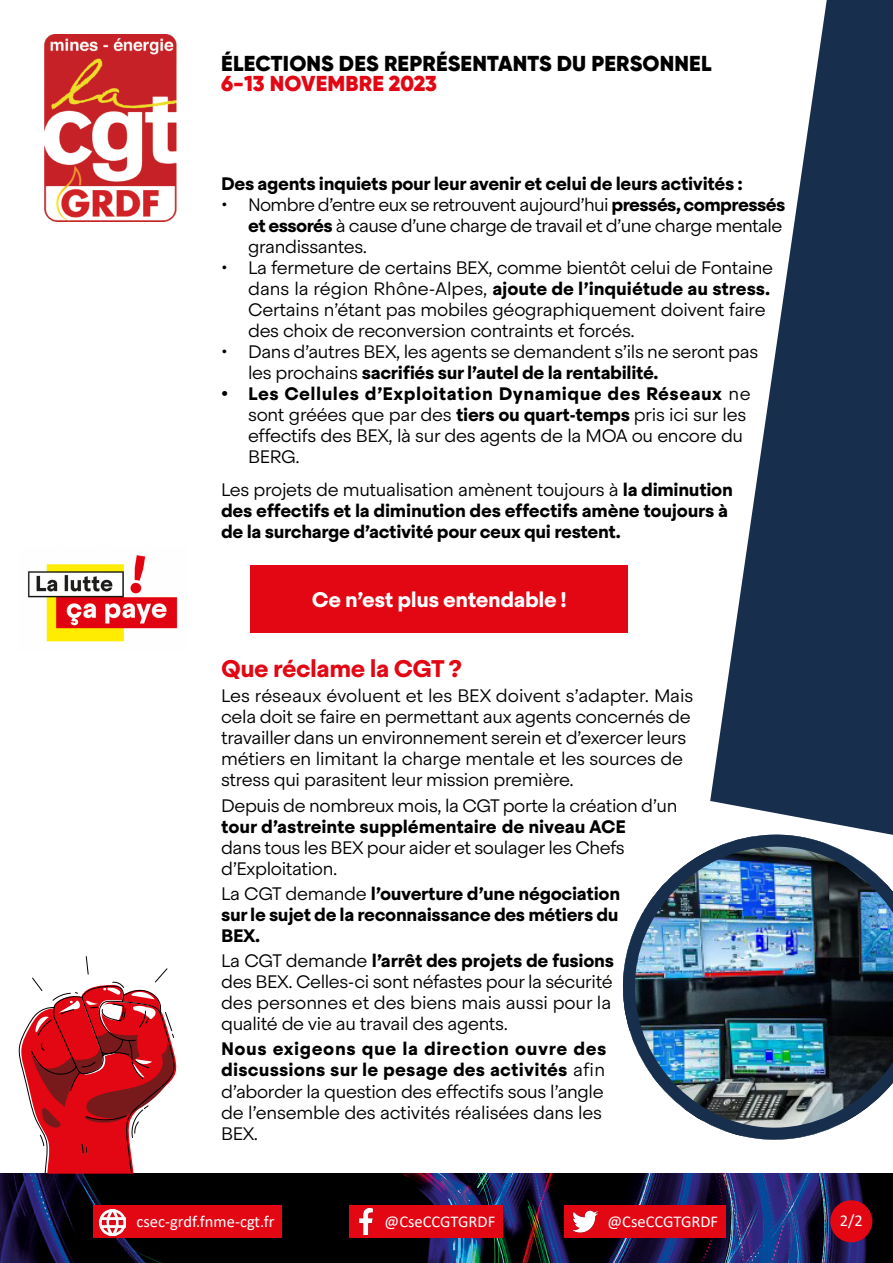
<style>
.page{position:relative;width:893px;height:1263px;background:#fff}
.page>*{position:absolute;margin:0;border:0;box-sizing:border-box;transform-origin:0 0}
.t1{font:700 24px "Steradian";letter-spacing:-.02em;color:#e30613}
.t2{font:900 21.6px "Gilroy";letter-spacing:.01em;color:#000}
.t3{font:900 21.6px "Gilroy";letter-spacing:.01em;color:#e30613}
.t4{font:700 21px "Steradian";letter-spacing:-.02em;color:#fff}
.t5{font:300 18px/21px "Steradian";letter-spacing:-.02em;color:#000}
.t6{font:700 18px/21px "Steradian";letter-spacing:-.02em;color:#000}
.t7{font:16.5px "Calibri";color:#fff}
.s1{font-weight:700}
.s2{font-weight:300}
</style>
<div class="page">
<img style="left:27px;top:555px;width:151px;height:87px">
<div style="left:251px;top:565px;width:377px;height:67px;background:#e30613"></div>
<img style="left:0;top:1174px;width:893px;height:89px">
<div style="left:830px;top:1200px;width:42px;height:42px;background:#e30613;border-radius:50%"></div>
<div style="left:564px;top:1206px;width:162px;height:32px;background:#e30613"></div>
<img style="left:572px;top:1210px;width:26px;height:23px">
<div style="left:350px;top:1206px;width:153px;height:32px;background:#e30613"></div>
<div style="left:94px;top:1206px;width:188px;height:32px;background:#e30613"></div>
<img style="left:359px;top:1209px;width:14px;height:26px">
<img style="left:100px;top:1209px;width:26px;height:26px">
<img style="left:44px;top:34px;width:132px;height:188px">
<svg style="left:19px;top:956px;width:158px;height:218px"></svg>
<svg style="left:710px;top:0;width:183px;height:821px;fill:#172e4c"></svg>
<img style="left:622px;top:821px;width:271px;height:319px">
<p class="t2" style="left:221px;top:50px;width:492px">ÉLECTIONS DES REPRÉSENTANTS DU PERSONNEL</p>
<p class="t3" style="left:221px;top:69px;width:217px">6-13 NOVEMBRE 2023</p>
<p class="t6" style="left:221px;top:173px;width:523px">Des agents inquiets pour leur avenir et celui de leurs activités :</p>
<p class="t5" style="left:248px;top:194px;width:539px;text-indent:-27px">• Nombre d’entre eux se retrouvent aujourd’hui <span class="s1">pressés, compressés et essorés</span> à cause d’une charge de travail et d’une charge mentale grandissantes.</p>
<p class="t5" style="left:248px;top:257px;width:526px;text-indent:-27px">• La fermeture de certains BEX, comme bientôt celui de Fontaine dans la région Rhône-Alpes, <span class="s1">ajoute de l’inquiétude au stress.<br></span>Certains n’étant pas mobiles géographiquement doivent faire des choix de reconversion contraints et forcés.</p>
<p class="t5" style="left:248px;top:341px;width:512px;text-indent:-27px">• Dans d’autres BEX, les agents se demandent s’ils ne seront pas les prochains <span class="s1">sacrifiés sur l’autel de la rentabilité.</span></p>
<p class="t5" style="left:248px;top:383px;width:504px;text-indent:-27px"><span class="s1">• Les Cellules d’Exploitation Dynamique des Réseaux</span> ne sont gréées que par des <span class="s1">tiers ou quart-temps</span> pris ici sur les effectifs des BEX, là sur des agents de la MOA ou encore du BERG.</p>
<p class="t6" style="left:221px;top:480px;width:513px"><span class="s2">Les projets de mutualisation amènent toujours à</span> la diminution des effectifs et la diminution des effectifs amène toujours à de la surcharge d’activité pour ceux qui restent.</p>
<p class="t4" style="left:312px;top:586px;width:256px">Ce n’est plus entendable !</p>
<h1 class="t1" style="left:221px;top:654px;width:243px">Que réclame la CGT ?</h1>
<p class="t5" style="left:221px;top:685px;width:474px">Les réseaux évoluent et les BEX doivent s’adapter. Mais cela doit se faire en permettant aux agents concernés de travailler dans un environnement serein et d’exercer leurs métiers en limitant la charge mentale et les sources de stress qui parasitent leur mission première.</p>
<p class="t5" style="left:221px;top:795px;width:458px">Depuis de nombreux mois, la CGT porte la création d’un</p>
<p class="t6" style="left:221px;top:816px;width:406px">tour d’astreinte supplémentaire de niveau ACE</p>
<p class="t5" style="left:221px;top:837px;width:405px">dans tous les BEX pour aider et soulager les Chefs d’Exploitation.</p>
<p class="t6" style="left:221px;top:883px;width:401px;text-align:justify"><span class="s2">La CGT demande</span> l’ouverture d’une négociation sur le sujet de la reconnaissance des métiers du BEX.</p>
<p class="t5" style="left:221px;top:950px;width:394px">La CGT demande <span class="s1">l’arrêt des projets de fusions </span>des BEX. Celles-ci sont néfastes pour la sécurité des personnes et des biens mais aussi pour la qualité de vie au travail des agents.</p>
<p class="t5" style="left:221px;top:1039px;width:387px"><span class="s1">Nous exigeons que la direction ouvre des discussions sur le pesage des activités</span> afin d’aborder la question des effectifs sous l’angle de l’ensemble des activités réalisées dans les BEX.</p>
<p class="t7" style="left:136px;top:1210px;width:140px">csec-grdf.fnme-cgt.fr</p>
<p class="t7" style="left:385px;top:1210px;width:112px">@CseCCGTGRDF</p>
<p class="t7" style="left:607px;top:1210px;width:112px">@CseCCGTGRDF</p>
<p class="t7" style="left:840px;top:1209px;width:25px">2/2</p>
</div>
